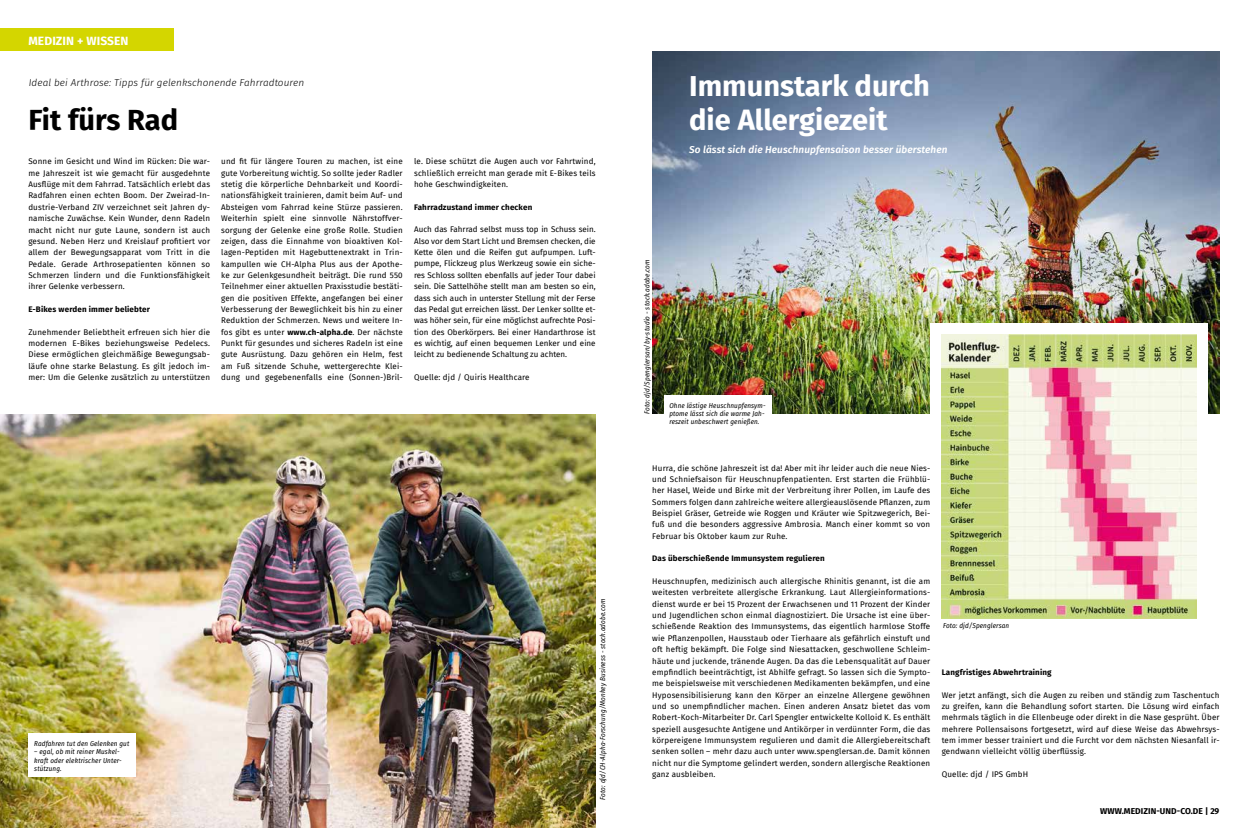
<style>
.page{position:relative;width:1248px;height:828px;background:#fff}
.page>*{position:absolute;margin:0;border:0;box-sizing:border-box;transform-origin:0 0}
.t1{font:700 29px/34.8px "Fira Sans";color:#fff}
.t2{font:700 29px "Fira Sans";color:#000}
.t3{font:700 12px "Fira Sans";letter-spacing:.01em;color:#fff}
.t4{font:italic 300 10px "Fira Sans";letter-spacing:.01em;color:#000}
.t5{font:italic 600 10px "Fira Sans";letter-spacing:.01em;color:#fff}
.t6{font:700 8.5px "Fira Sans";letter-spacing:.01em;color:#000}
.t7{font:8px/11.3px "Fira Sans";letter-spacing:.02em;color:#000;text-align:justify}
.t8{font:700 8px "Fira Sans";letter-spacing:.02em;color:#000}
.t9{font:italic 7px/8.4px "Fira Sans Condensed";letter-spacing:.02em;color:#000}
.s1{font-weight:700}
</style>
<div class="page">
<img style="left:652px;top:51px;width:567px;height:363px">
<div style="left:930px;top:323px;width:278px;height:318px;background:#fff"></div>
<div style="left:0;top:28px;width:173px;height:23px;background:#d4d600"></div>
<img style="left:0;top:414px;width:595px;height:414px">
<img style="left:941px;top:334px;width:255px;height:284px">
<div style="left:29px;top:734px;width:107px;height:43px;background:#fff"></div>
<div style="left:663px;top:395px;width:108px;height:35px;background:#fff"></div>
<h2 class="t3" style="left:28px;top:31px;width:102px">MEDIZIN + WISSEN</h2>
<p class="t4" style="left:29px;top:75px;width:277px">Ideal bei Arthrose: Tipps für gelenkschonende Fahrradtouren</p>
<h1 class="t2" style="left:29px;top:96px;width:151px">Fit fürs Rad</h1>
<p class="t7" style="left:28px;top:156px;width:183px">Sonne im Gesicht und Wind im Rücken: Die war&shy;me Jahreszeit ist wie gemacht für ausgedehnte Ausflüge mit dem Fahrrad. Tatsächlich erlebt das Radfahren einen echten Boom. Der Zweirad-In&shy;dustrie-Verband ZIV verzeichnet seit Jahren dy&shy;namische Zuwächse. Kein Wunder, denn Radeln macht nicht nur gute Laune, sondern ist auch gesund. Neben Herz und Kreislauf profitiert vor allem der Bewegungsapparat vom Tritt in die Pedale. Gerade Arthrosepatienten können so Schmerzen lindern und die Funktionsfähigkeit ihrer Gelenke verbessern.</p>
<p class="t8" style="left:28px;top:302px;width:123px">E-Bikes werden immer beliebter</p>
<p class="t7" style="left:28px;top:326px;width:183px">Zunehmender Beliebtheit erfreuen sich hier die modernen E-Bikes beziehungsweise Pedelecs.<br>Diese ermöglichen gleichmäßige Bewegungsab&shy;läufe ohne starke Belastung. Es gilt jedoch im&shy;mer: Um die Gelenke zusätzlich zu unterstützen</p>
<p class="t7" style="left:221px;top:156px;width:183px">und fit für längere Touren zu machen, ist eine gute Vorbereitung wichtig. So sollte jeder Radler stetig die körperliche Dehnbarkeit und Koordi&shy;nationsfähigkeit trainieren, damit beim Auf- und Absteigen vom Fahrrad keine Stürze passieren.<br>Weiterhin spielt eine sinnvolle Nährstoffver&shy;sorgung der Gelenke eine große Rolle. Studien zeigen, dass die Einnahme von bioaktiven Kol&shy;lagen-Peptiden mit Hagebuttenextrakt in Trin&shy;kampullen wie CH-Alpha Plus aus der Apothe&shy;ke zur Gelenkgesundheit beiträgt. Die rund 550<br>Teilnehmer einer aktuellen Praxisstudie bestäti&shy;gen die positiven Effekte, angefangen bei einer Verbesserung der Beweglichkeit bis hin zu einer Reduktion der Schmerzen. News und weitere In&shy;fos gibt es unter <span class="s1">www.ch-alpha.de</span>. Der nächste Punkt für gesundes und sicheres Radeln ist eine gute Ausrüstung. Dazu gehören ein Helm, fest am Fuß sitzende Schuhe, wettergerechte Klei&shy;dung und gegebenenfalls eine (Sonnen-)Bril-</p>
<p class="t7" style="left:414px;top:156px;width:183px">le. Diese schützt die Augen auch vor Fahrtwind, schließlich erreicht man gerade mit E-Bikes teils hohe Geschwindigkeiten.</p>
<p class="t8" style="left:414px;top:200px;width:120px">Fahrradzustand immer checken</p>
<p class="t7" style="left:414px;top:224px;width:183px">Auch das Fahrrad selbst muss top in Schuss sein.<br>Also vor dem Start Licht und Bremsen checken, die Kette ölen und die Reifen gut aufpumpen. Luft&shy;pumpe, Flickzeug plus Werkzeug sowie ein siche&shy;res Schloss sollten ebenfalls auf jeder Tour dabei sein. Die Sattelhöhe stellt man am besten so ein, dass sich auch in unterster Stellung mit der Ferse das Pedal gut erreichen lässt. Der Lenker sollte et&shy;was höher sein, für eine möglichst aufrechte Posi&shy;tion des Oberkörpers. Bei einer Handarthrose ist es wichtig, auf einen bequemen Lenker und eine leicht zu bedienende Schaltung zu achten.</p>
<p class="t7" style="left:414px;top:371px;width:117px">Quelle: djd / Quiris Healthcare</p>
<p class="t9" style="left:34px;top:739px;width:96px">Radfahren tut den Gelenken gut</p>
<p class="t9" style="left:34px;top:747px;width:89px">– egal, ob mit reiner Muskel&shy;kraft oder elektrischer Unter&shy;stützung.</p>
<p class="t9" style="left:598px;top:799px;width:202px;rotate:-90deg">Foto: djd/CH-Alpha-Forschung/Monkey Business - stock.adobe.com</p>
<h1 class="t1" style="left:689px;top:66px;width:242px">Immunstark durch die Allergiezeit</h1>
<p class="t5" style="left:689px;top:141px;width:260px">So lässt sich die Heuschnupfensaison besser überstehen</p>
<p class="t9" style="left:642px;top:414px;width:156px;rotate:-90deg">Foto: djd/Spenglersan/by-studio - stock.adobe.com</p>
<p class="t9" style="left:669px;top:401px;width:98px">Ohne lästige Heuschnupfensym&shy;ptome lässt sich die warme Jah&shy;reszeit unbeschwert genießen.</p>
<p class="t7" style="left:652px;top:462px;width:279px">Hurra, die schöne Jahreszeit ist da! Aber mit ihr leider auch die neue Nies&shy;und Schniefsaison für Heuschnupfenpatienten. Erst starten die Frühblü&shy;her Hasel, Weide und Birke mit der Verbreitung ihrer Pollen, im Laufe des Sommers folgen dann zahlreiche weitere allergieauslösende Pflanzen, zum Beispiel Gräser, Getreide wie Roggen und Kräuter wie Spitzwegerich, Bei&shy;fuß und die besonders aggressive Ambrosia. Manch einer kommt so von Februar bis Oktober kaum zur Ruhe.</p>
<p class="t8" style="left:652px;top:552px;width:174px">Das überschießende Immunsystem regulieren</p>
<p class="t7" style="left:652px;top:575px;width:279px">Heuschnupfen, medizinisch auch allergische Rhinitis genannt, ist die am weitesten verbreitete allergische Erkrankung. Laut Allergieinformations&shy;dienst wurde er bei 15 Prozent der Erwachsenen und 11 Prozent der Kinder und Jugendlichen schon einmal diagnostiziert. Die Ursache ist eine über&shy;schießende Reaktion des Immunsystems, das eigentlich harmlose Stoffe wie Pflanzenpollen, Hausstaub oder Tierhaare als gefährlich einstuft und oft heftig bekämpft. Die Folge sind Niesattacken, geschwollene Schleim&shy;häute und juckende, tränende Augen. Da das die Lebensqualität auf Dauer empfindlich beeinträchtigt, ist Abhilfe gefragt. So lassen sich die Sympto&shy;me beispielsweise mit verschiedenen Medikamenten bekämpfen, und eine Hyposensibilisierung kann den Körper an einzelne Allergene gewöhnen und so unempfindlicher machen. Einen anderen Ansatz bietet das vom Robert-Koch-Mitarbeiter Dr. Carl Spengler entwickelte Kolloid K. Es enthält speziell ausgesuchte Antigene und Antikörper in verdünnter Form, die das körpereigene Immunsystem regulieren und damit die Allergiebereitschaft senken sollen – mehr dazu auch unter www.spenglersan.de. Damit können nicht nur die Symptome gelindert werden, sondern allergische Reaktionen ganz ausbleiben.</p>
<p class="t9" style="left:943px;top:621px;width:68px">Foto: djd/Spenglersan</p>
<p class="t8" style="left:941px;top:665px;width:111px">Langfristiges Abwehrtraining</p>
<p class="t7" style="left:941px;top:689px;width:279px">Wer jetzt anfängt, sich die Augen zu reiben und ständig zum Taschentuch zu greifen, kann die Behandlung sofort starten. Die Lösung wird einfach mehrmals täglich in die Ellenbeuge oder direkt in die Nase gesprüht. Über mehrere Pollensaisons fortgesetzt, wird auf diese Weise das Abwehrsys&shy;tem immer besser trainiert und die Furcht vor dem nächsten Niesanfall ir&shy;gendwann vielleicht völlig überflüssig.</p>
<p class="t7" style="left:941px;top:768px;width:88px">Quelle: djd / IPS GmbH</p>
<p class="t6" style="left:1100px;top:803px;width:121px">WWW.MEDIZIN-UND-CO.DE | 29</p>
</div>
